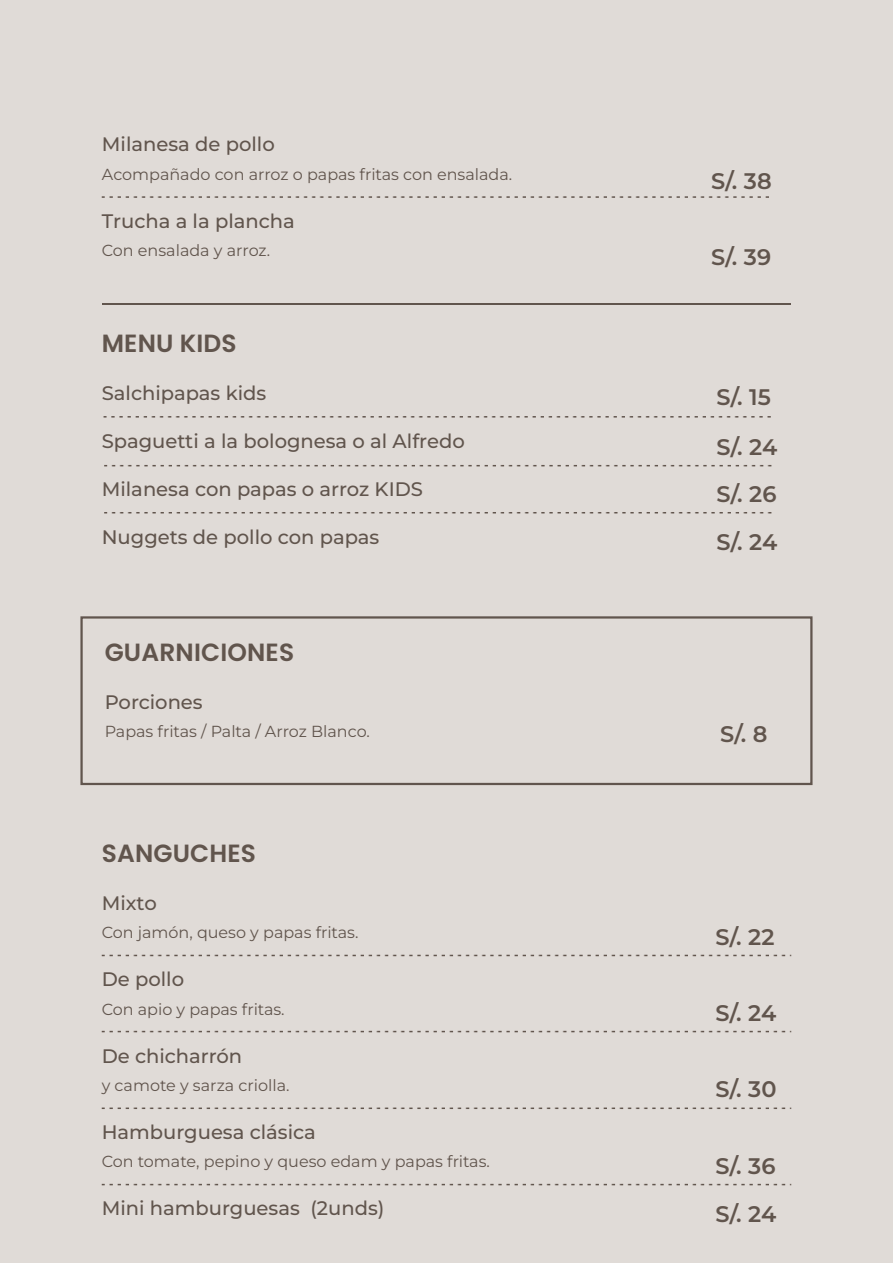
<style>
.page{position:relative;width:893px;height:1263px;background:#e0dbd7}
.page>*{position:absolute;margin:0;border:0;box-sizing:border-box;transform-origin:0 0}
.t1{font:600 24.9px "Poppins";letter-spacing:.005em;color:#61554d}
.t2{font:100 22.5px/48.4px "Montserrat";letter-spacing:.005em;color:#61554d}
.t3{font:100 19.5px "Montserrat";color:#61554d}
.t4{font:100 16.05px "Montserrat";color:#61554d}
</style>
<div class="page">
<svg style="left:102px;top:955px;width:689px;height:1px"></svg>
<svg style="left:102px;top:1031px;width:689px;height:1px"></svg>
<svg style="left:102px;top:1107px;width:689px;height:2px"></svg>
<svg style="left:102px;top:1184px;width:689px;height:1px"></svg>
<svg style="left:102px;top:196px;width:667px;height:2px"></svg>
<hr style="left:102px;top:303px;width:689px;height:1px;background:#61554d">
<svg style="left:104px;top:416px;width:667px;height:2px"></svg>
<svg style="left:104px;top:465px;width:668px;height:1px"></svg>
<svg style="left:104px;top:512px;width:668px;height:1px"></svg>
<div style="left:80px;top:616px;width:732px;height:169px;border:2px solid #61554d"></div>
<p class="t3" style="left:102px;top:132px;width:174px">Milanesa de pollo</p>
<p class="t4" style="left:102px;top:164px;width:412px">Acompañado con arroz o papas fritas con ensalada.</p>
<p class="t3" style="left:102px;top:208px;width:194px">Trucha a la plancha</p>
<p class="t4" style="left:102px;top:240px;width:170px">Con ensalada y arroz.</p>
<p class="t1" style="left:102px;top:328px;width:136px">MENU KIDS</p>
<p class="t3" style="left:102px;top:380px;width:166px">Salchipapas kids</p>
<p class="t3" style="left:102px;top:428px;width:365px">Spaguetti a la bolognesa o al Alfredo</p>
<p class="t3" style="left:102px;top:476px;width:323px">Milanesa con papas o arroz KIDS</p>
<p class="t3" style="left:102px;top:524px;width:279px">Nuggets de pollo con papas</p>
<p class="t2" style="left:711px;top:158px;width:62px">S/. 38</p>
<p class="t2" style="left:711px;top:235px;width:62px">S/. 39</p>
<p class="t2" style="left:716px;top:375px;width:62px;line-height:49.3px">S/. 15<br>S/. 24</p>
<p class="t2" style="left:716px;top:472px;width:62px">S/. 26<br>S/. 24</p>
<p class="t1" style="left:105px;top:638px;width:191px">GUARNICIONES</p>
<p class="t3" style="left:105px;top:690px;width:100px">Porciones</p>
<p class="t4" style="left:105px;top:722px;width:267px">Papas fritas / Palta / Arroz Blanco.</p>
<p class="t2" style="left:720px;top:711px;width:49px">S/. 8</p>
<p class="t1" style="left:102px;top:838px;width:156px">SANGUCHES</p>
<p class="t3" style="left:102px;top:890px;width:57px">Mixto</p>
<p class="t4" style="left:102px;top:922px;width:258px">Con jamón, queso y papas fritas.</p>
<p class="t3" style="left:102px;top:967px;width:84px">De pollo</p>
<p class="t4" style="left:102px;top:999px;width:184px">Con apio y papas fritas.</p>
<p class="t3" style="left:102px;top:1043px;width:142px">De chicharrón</p>
<p class="t4" style="left:102px;top:1075px;width:189px">y camote y sarza criolla.</p>
<p class="t3" style="left:102px;top:1120px;width:216px">Hamburguesa clásica</p>
<p class="t4" style="left:102px;top:1151px;width:390px">Con tomate, pepino y queso edam y papas fritas.</p>
<p class="t3" style="left:102px;top:1196px;width:284px">Mini hamburguesas (2unds)</p>
<p class="t2" style="left:715px;top:914px;width:61px">S/. 22</p>
<p class="t2" style="left:715px;top:990px;width:62px">S/. 24</p>
<p class="t2" style="left:715px;top:1067px;width:63px">S/. 30</p>
<p class="t2" style="left:715px;top:1143px;width:62px">S/. 36<br>S/. 24</p>
</div>
